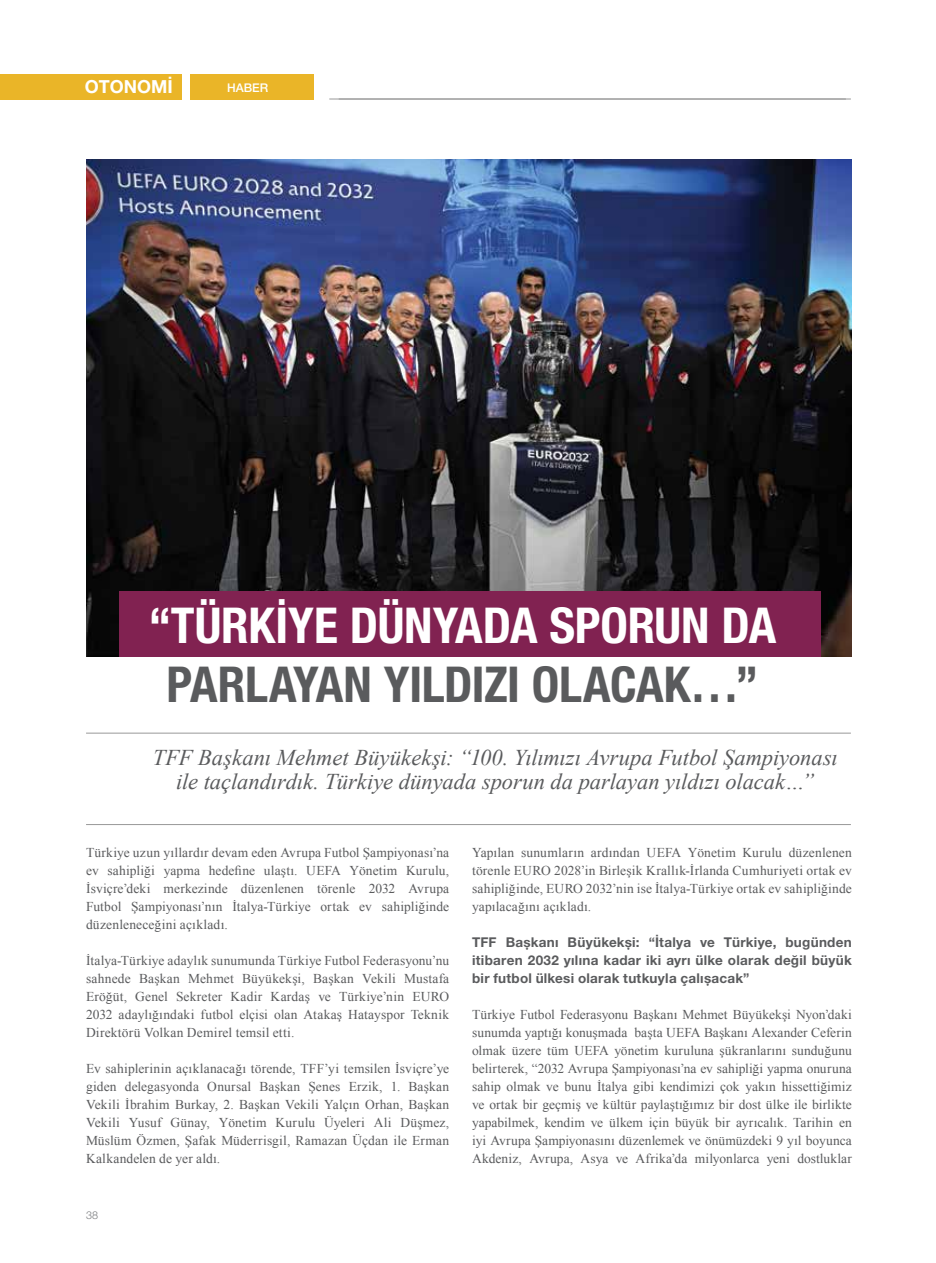
<style>
.page{position:relative;width:936px;height:1263px;background:#fff}
.page>*{position:absolute;margin:0;border:0;box-sizing:border-box;transform-origin:0 0}
.t1{font:700 condensed 49.5px "Helvetica Neue LT Pro";letter-spacing:-.005em;color:#fff}
.t2{font:700 condensed 49.5px "Helvetica Neue LT Pro";letter-spacing:-.01em;color:#5a5b5d}
.t3{font:italic 22.5px/24px "Times New Roman";color:#5a5b5d;text-align:center}
.t4{font:700 18px "Helvetica Neue LT Pro";color:#fff}
.t5{font:13.5px/18px "Times New Roman";letter-spacing:.015em;color:#5a5b5d;text-align:justify}
.t6{font:700 13.5px/18px "Helvetica Neue LT Pro";letter-spacing:.02em;color:#5a5b5d;text-align:justify}
.t7{font:500 12px "Helvetica Neue LT Pro";color:#fff}
.t8{font:300 10.8px "Helvetica Neue LT Pro";color:#7a7c7e}
</style>
<div class="page">
<img style="left:86px;top:159px;width:765px;height:497px">
<hr style="left:329px;top:99px;width:521px;height:1px;background:#989898">
<hr style="left:86px;top:824px;width:764px;height:1px;background:#989898">
<hr style="left:86px;top:733px;width:764px;height:1px;background:#989898">
<div style="left:190px;top:74px;width:124px;height:26px;background:#eab528"></div>
<div style="left:0;top:74px;width:181px;height:26px;background:#eab528"></div>
<div style="left:120px;top:591px;width:700px;height:66px;background:#812251"></div>
<h3 class="t4" style="left:85px;top:75px;width:89px">OTONOMİ</h3>
<p class="t7" style="left:227px;top:80px;width:43px">HABER</p>
<h1 class="t1" style="left:148px;top:595px;width:629px">“TÜRKİYE DÜNYADA SPORUN DA</h1>
<h1 class="t2" style="left:166px;top:655px;width:593px">PARLAYAN YILDIZI OLACAK…”</h1>
<h2 class="t3" style="left:153px;top:745px;width:686px">TFF Başkanı Mehmet Büyükekşi: “100. Yılımızı Avrupa Futbol Şampiyonası ile taçlandırdık. Türkiye dünyada sporun da parlayan yıldızı olacak…”</h2>
<p class="t5" style="left:86px;top:843px;width:365px">Türkiye uzun yıllardır devam eden Avrupa Futbol Şampiyonası’na ev sahipliği yapma hedefine ulaştı. UEFA Yönetim Kurulu, İsviçre’deki merkezinde düzenlenen törenle 2032 Avrupa Futbol Şampiyonası’nın İtalya-Türkiye ortak ev sahipliğinde düzenleneceğini açıkladı.</p>
<p class="t5" style="left:86px;top:951px;width:365px">İtalya-Türkiye adaylık sunumunda Türkiye Futbol Federasyonu’nu sahnede Başkan Mehmet Büyükekşi, Başkan Vekili Mustafa Eröğüt, Genel Sekreter Kadir Kardaş ve Türkiye’nin EURO 2032 adaylığındaki futbol elçisi olan Atakaş Hatayspor Teknik Direktörü Volkan Demirel temsil etti.</p>
<p class="t5" style="left:86px;top:1059px;width:365px">Ev sahiplerinin açıklanacağı törende, TFF’yi temsilen İsviçre’ye giden delegasyonda Onursal Başkan Şenes Erzik, 1. Başkan Vekili İbrahim Burkay, 2. Başkan Vekili Yalçın Orhan, Başkan Vekili Yusuf Günay, Yönetim Kurulu Üyeleri Ali Düşmez, Müslüm Özmen, Şafak Müderrisgil, Ramazan Üçdan ile Erman Kalkandelen de yer aldı.</p>
<p class="t8" style="left:86px;top:1209px;width:14px">38</p>
<p class="t5" style="left:472px;top:843px;width:381px">Yapılan sunumların ardından UEFA Yönetim Kurulu düzenlenen törenle EURO 2028’in Birleşik Krallık-İrlanda Cumhuriyeti ortak ev sahipliğinde, EURO 2032’nin ise İtalya-Türkiye ortak ev sahipliğinde yapılacağını açıkladı.</p>
<p class="t6" style="left:472px;top:932px;width:381px">TFF Başkanı Büyükekşi: “İtalya ve Türkiye, bugünden itibaren 2032 yılına kadar iki ayrı ülke olarak değil büyük bir futbol ülkesi olarak tutkuyla çalışacak”</p>
<p class="t5" style="left:472px;top:1005px;width:381px">Türkiye Futbol Federasyonu Başkanı Mehmet Büyükekşi Nyon’daki sunumda yaptığı konuşmada başta UEFA Başkanı Alexander Ceferin olmak üzere tüm UEFA yönetim kuruluna şükranlarını sunduğunu belirterek, “2032 Avrupa Şampiyonası’na ev sahipliği yapma onuruna sahip olmak ve bunu İtalya gibi kendimizi çok yakın hissettiğimiz ve ortak bir geçmiş ve kültür paylaştığımız bir dost ülke ile birlikte yapabilmek, kendim ve ülkem için büyük bir ayrıcalık. Tarihin en iyi Avrupa Şampiyonasını düzenlemek ve önümüzdeki 9 yıl boyunca Akdeniz, Avrupa, Asya ve Afrika’da milyonlarca yeni dostluklar</p>
</div>
